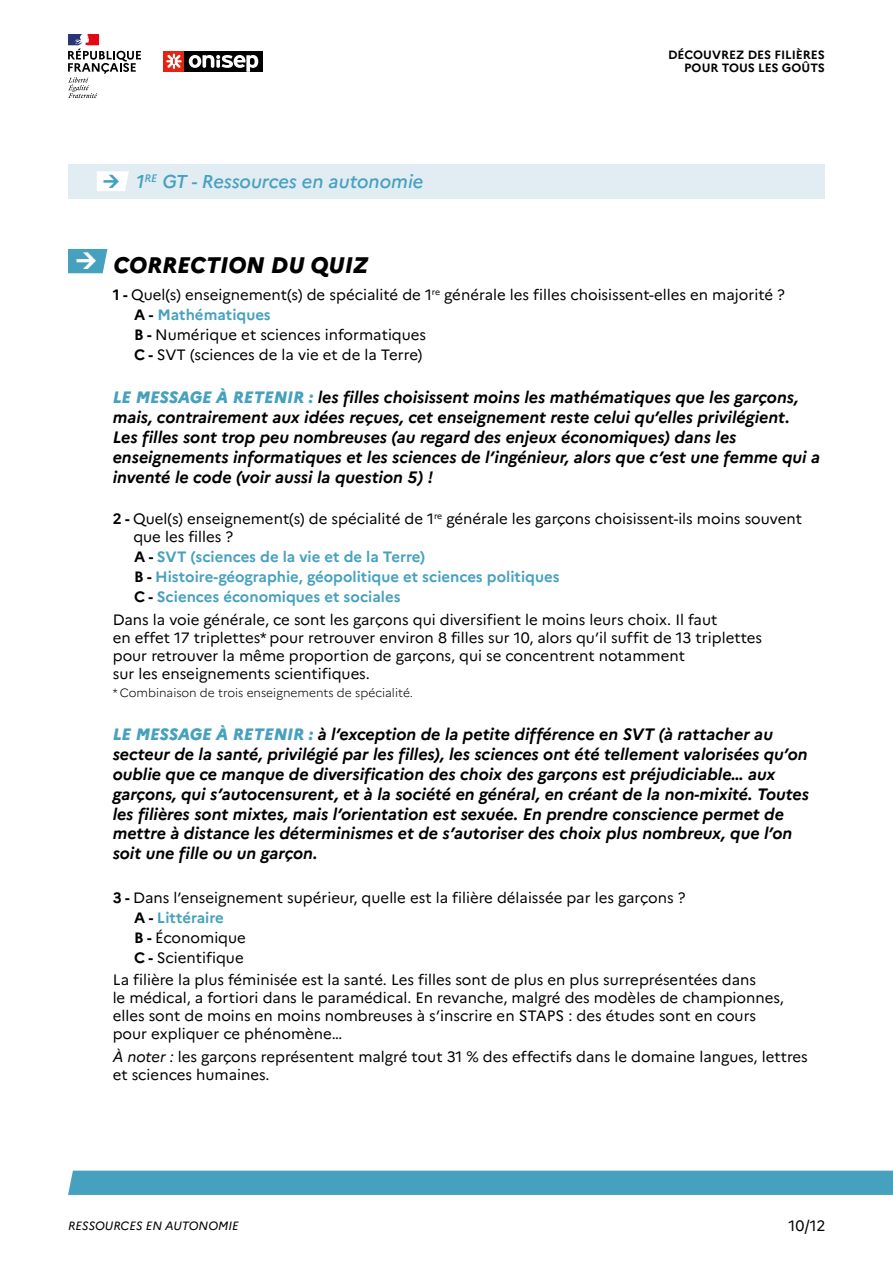
<style>
.page{position:relative;width:893px;height:1263px;background:#fff}
.page>*{position:absolute;margin:0;border:0;box-sizing:border-box;transform-origin:0 0}
.t1{font:italic 800 22.5px "Marianne";color:#000}
.t2{font:italic 500 18.6px "Marianne";color:#46a1bf}
.t3{font:italic 700 16.5px/19.8px "Marianne";color:#000}
.t4{font:15px/18px "Marianne";color:#000}
.t5{font:700 15px/20.1px "Marianne";color:#46a1bf}
.t6{font:300 12px "Marianne";color:#000}
.t7{font:700 12px/13.5px "Marianne";color:#000;text-align:right}
.t8{font:italic 12px "Marianne";color:#000}
.s1{font-weight:700}
.s2{font-weight:700;color:#46a1bf}
.s3{font-weight:800;color:#46a1bf}
.s4{color:#000}
.s5{font-style:italic}
</style>
<div class="page">
<div style="left:68px;top:1170px;width:825px;height:25px;background:#46a1bf"></div>
<div style="left:184px;top:51px;width:79px;height:21px;background:#000"></div>
<svg style="left:189px;top:55px;width:69px;height:17px"></svg>
<div style="left:163px;top:51px;width:21px;height:21px;background:#e42313"></div>
<svg style="left:166px;top:54px;width:16px;height:15px"></svg>
<svg style="left:68px;top:34px;width:73px;height:64px"></svg>
<div style="left:68px;top:165px;width:757px;height:34px;background:#e2ecf3"></div>
<svg style="left:97px;top:171px;width:32px;height:20px"></svg>
<svg style="left:68px;top:249px;width:39px;height:24px"></svg>
<p class="t2" style="left:136px;top:170px;width:289px">1<sup>RE</sup> GT - Ressources en autonomie</p>
<p class="t7" style="left:668px;top:48px;width:158px">DÉCOUVREZ DES FILIÈRES<br>POUR TOUS LES GOÛTS</p>
<h1 class="t1" style="left:114px;top:251px;width:257px">CORRECTION DU QUIZ</h1>
<p class="t4" style="left:134px;top:284px;width:652px;line-height:20.1px;text-indent:-21px"><span class="s1">1 -</span> Quel(s) enseignement(s) de spécialité de 1<sup>re</sup> générale les filles choisissent-elles en majorité ?<br><span class="s1">A -</span> <span class="s2">Mathématiques<br></span><span class="s1">B -</span> Numérique et sciences informatiques<br><span class="s1">C -</span> SVT (sciences de la vie et de la Terre)</p>
<p class="t3" style="left:113px;top:387px;width:709px"><span class="s3">LE MESSAGE À RETENIR :</span> les filles choisissent moins les mathématiques que les garçons, mais, contrairement aux idées reçues, cet enseignement reste celui qu’elles privilégient.<br>Les filles sont trop peu nombreuses (au regard des enjeux économiques) dans les enseignements informatiques et les sciences de l’ingénieur, alors que c’est une femme qui a inventé le code (voir aussi la question 5) !</p>
<p class="t4" style="left:133px;top:510px;width:670px;text-indent:-21px"><span class="s1">2 -</span> Quel(s) enseignement(s) de spécialité de 1<sup>re</sup> générale les garçons choisissent-ils moins souvent que les filles ?</p>
<p class="t5" style="left:134px;top:547px;width:427px"><span class="s4">A -</span> SVT (sciences de la vie et de la Terre)<br><span class="s4">B -</span> Histoire-géographie, géopolitique et sciences politiques<br><span class="s4">C -</span> Sciences économiques et sociales</p>
<p class="t4" style="left:113px;top:610px;width:651px">Dans la voie générale, ce sont les garçons qui diversifient le moins leurs choix. Il faut<br>en effet 17 triplettes* pour retrouver environ 8 filles sur 10, alors qu’il suffit de 13 triplettes pour retrouver la même proportion de garçons, qui se concentrent notamment<br>sur les enseignements scientifiques.</p>
<p class="t6" style="left:113px;top:686px;width:302px">* Combinaison de trois enseignements de spécialité.</p>
<p class="t3" style="left:113px;top:725px;width:698px"><span class="s3">LE MESSAGE À RETENIR :</span> à l’exception de la petite différence en SVT (à rattacher au secteur de la santé, privilégié par les filles), les sciences ont été tellement valorisées qu’on oublie que ce manque de diversification des choix des garçons est préjudiciable… aux garçons, qui s’autocensurent, et à la société en général, en créant de la non-mixité. Toutes les filières sont mixtes, mais l’orientation est sexuée. En prendre conscience permet de mettre à distance les déterminismes et de s’autoriser des choix plus nombreux, que l’on soit une fille ou un garçon.</p>
<p class="t4" style="left:134px;top:887px;width:553px;line-height:20.1px;text-indent:-21px"><span class="s1">3 -</span> Dans l’enseignement supérieur, quelle est la filière délaissée par les garçons ?<br><span class="s1">A -</span> <span class="s2">Littéraire<br></span><span class="s1">B -</span> Économique<br><span class="s1">C -</span> Scientifique</p>
<p class="t4" style="left:113px;top:971px;width:673px">La filière la plus féminisée est la santé. Les filles sont de plus en plus surreprésentées dans<br>le médical, a fortiori dans le paramédical. En revanche, malgré des modèles de championnes, elles sont de moins en moins nombreuses à s’inscrire en STAPS : des études sont en cours pour expliquer ce phénomène…</p>
<p class="t4" style="left:113px;top:1047px;width:697px"><span class="s5">À noter :</span> les garçons représentent malgré tout 31 % des effectifs dans le domaine langues, lettres et sciences humaines.</p>
<p class="t8" style="left:68px;top:1218px;width:172px">RESSOURCES EN AUTONOMIE</p>
<p class="t4" style="left:788px;top:1217px;width:39px">10/12</p>
</div>
